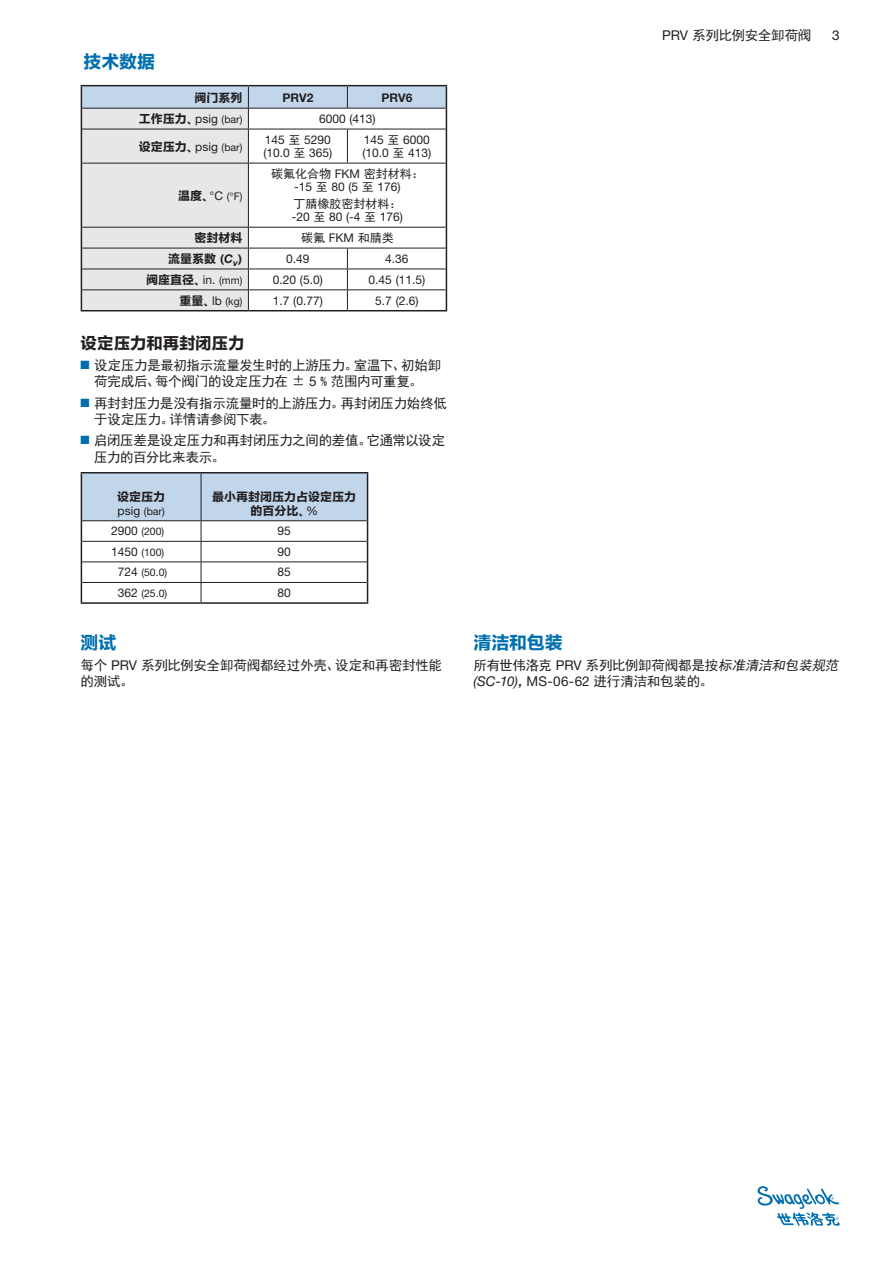
<style>
.page{position:relative;width:893px;height:1263px;background:#fff}
.page>*{position:absolute;margin:0;border:0;box-sizing:border-box;transform-origin:0 0}
.t1{font:700 18px "Sim Hei";letter-spacing:-.015em;color:#006faf}
.t2{font:700 16.5px "Sim Hei";letter-spacing:-.01em;color:#231f20}
.t3{font:13.5px/16.5px "Sim Hei";letter-spacing:-.02em;color:#231f20}
.t4{font:13.5px "Helvetica Neue LT Std";color:#231f20}
.t5{font:12px/13.5px "Helvetica Neue LT Std";color:#231f20}
.t6{font:700 12px/13.5px "Sim Hei";color:#231f20;text-align:center}
.t7{font:12px "Sim Hei";color:#231f20}
.t8{font:700 12px "Helvetica Neue LT Std";color:#231f20}
.t9{font:10.5px "Helvetica Neue LT Std";color:#231f20}
.s1{font-family:"Helvetica Neue LT Std";font-weight:400}
.s2{font-family:"Helvetica Neue LT Std";font-weight:400;font-size:10.5px}
.s3{font-family:"Sim Hei"}
.s4{font-family:"Sim Hei";font-weight:700;font-size:12px}
.s5{font-size:12px}
.s6{font-family:"Helvetica Neue LT Std"}
.s7{font-family:"Helvetica Neue LT Std";font-style:italic}
.s8{color:#006faf}
.s9{font-style:italic}
</style>
<div class="page">
<svg style="left:758px;top:1186px;width:82px;height:40px"></svg>
<hr style="left:81px;top:85px;width:167px;height:1px;background:#231f20">
<hr style="left:248px;top:85px;width:99px;height:1px;background:#231f20">
<hr style="left:347px;top:85px;width:100px;height:1px;background:#231f20">
<svg style="left:81px;top:86px;width:366px;height:224px"></svg>
<hr style="left:81px;top:310px;width:167px;height:1px;background:#231f20">
<hr style="left:248px;top:310px;width:99px;height:1px;background:#231f20">
<hr style="left:347px;top:310px;width:100px;height:1px;background:#231f20">
<hr style="left:81px;top:472px;width:120px;height:1px;background:#231f20">
<hr style="left:201px;top:472px;width:167px;height:1px;background:#231f20">
<svg style="left:81px;top:473px;width:287px;height:129px"></svg>
<hr style="left:81px;top:602px;width:120px;height:2px;background:#231f20">
<hr style="left:201px;top:602px;width:167px;height:2px;background:#231f20">
<h1 class="t1" style="left:84px;top:51px;width:73px">技术数据</h1>
<p class="t6" style="left:194px;top:91px;width:49px">阀门系列</p>
<p class="t8" style="left:282px;top:90px;width:32px">PRV2</p>
<p class="t8" style="left:381px;top:90px;width:32px">PRV6</p>
<p class="t6" style="left:139px;top:112px;width:105px">工作压力、<span class="s1">psig</span> <span class="s2">(bar)</span></p>
<p class="t5" style="left:319px;top:112px;width:58px">6000 (413)</p>
<p class="t6" style="left:139px;top:139px;width:105px">设定压力、<span class="s1">psig</span> <span class="s2">(bar)</span></p>
<p class="t5" style="left:263px;top:132px;width:70px">145 <span class="s3">至</span> 5290 (10.0 <span class="s3">至</span> 365)</p>
<p class="t5" style="left:362px;top:132px;width:70px">145 <span class="s3">至</span> 6000 (10.0 <span class="s3">至</span> 413)</p>
<p class="t9" style="left:178px;top:190px;width:66px"><span class="s4">温度、</span><span class="s5">°C</span> (°F)</p>
<p class="t7" style="left:271px;top:167px;width:154px">碳氟化合物 <span class="s6">FKM</span> 密封材料：</p>
<p class="t5" style="left:294px;top:180px;width:108px">-15 <span class="s3">至</span> 80 (5 <span class="s3">至</span> 176)</p>
<p class="t7" style="left:293px;top:197px;width:109px">丁腈橡胶密封材料：</p>
<p class="t5" style="left:292px;top:210px;width:113px">-20 <span class="s3">至</span> 80 (-4 <span class="s3">至</span> 176)</p>
<p class="t6" style="left:194px;top:231px;width:49px">密封材料</p>
<p class="t7" style="left:301px;top:232px;width:94px">碳氟 <span class="s6">FKM</span> 和腈类</p>
<p class="t6" style="left:168px;top:252px;width:76px">流量系数 (<span class="s7">C</span><sub>v</sub>)</p>
<p class="t5" style="left:286px;top:252px;width:25px">0.49</p>
<p class="t5" style="left:385px;top:252px;width:25px">4.36</p>
<p class="t6" style="left:146px;top:273px;width:98px">阀座直径、<span class="s1">in.</span> <span class="s2">(mm)</span></p>
<p class="t5" style="left:273px;top:272px;width:51px">0.20 (5.0)</p>
<p class="t5" style="left:369px;top:272px;width:58px">0.45 (11.5)</p>
<p class="t9" style="left:180px;top:295px;width:64px"><span class="s4">重量、</span><span class="s5">lb</span> (kg)</p>
<p class="t5" style="left:273px;top:293px;width:51px">1.7 (0.77)</p>
<p class="t5" style="left:375px;top:293px;width:45px">5.7 (2.6)</p>
<p class="t2" style="left:81px;top:333px;width:165px">设定压力和再封闭压力</p>
<p class="t3" style="left:81px;top:357px;width:362px;text-align:center"><span class="s8">■</span> 设定压力是最初指示流量发生时的上游压力。室温下、初始卸荷完成后、每个阀门的设定压力在 ± <span class="s6">5</span> % 范围内可重复。</p>
<p class="t3" style="left:94px;top:394px;width:354px;text-indent:-14px"><span class="s8">■</span> 再封封压力是没有指示流量时的上游压力。再封闭压力始终低于设定压力。详情请参阅下表。</p>
<p class="t3" style="left:94px;top:432px;width:353px;text-indent:-14px"><span class="s8">■</span> 启闭压差是设定压力和再封闭压力之间的差值。它通常以设定压力的百分比来表示。</p>
<p class="t6" style="left:117px;top:490px;width:49px">设定压力</p>
<p class="t9" style="left:118px;top:505px;width:49px"><span class="s5">psig</span> (bar)</p>
<p class="t6" style="left:212px;top:490px;width:145px">最小再封闭压力占设定压力的百分比、<span class="s1">%</span></p>
<p class="t9" style="left:111px;top:525px;width:55px"><span class="s5">2900</span> (200)</p>
<p class="t5" style="left:278px;top:524px;width:15px">95</p>
<p class="t9" style="left:111px;top:546px;width:55px"><span class="s5">1450</span> (100)</p>
<p class="t5" style="left:278px;top:545px;width:15px">90</p>
<p class="t9" style="left:118px;top:566px;width:51px"><span class="s5">724</span> (50.0)</p>
<p class="t5" style="left:278px;top:565px;width:15px">85</p>
<p class="t9" style="left:118px;top:587px;width:51px"><span class="s5">362</span> (25.0)</p>
<p class="t5" style="left:278px;top:586px;width:15px">80</p>
<h1 class="t1" style="left:81px;top:631px;width:37px">测试</h1>
<p class="t3" style="left:81px;top:657px;width:363px">每个 <span class="s6">PRV</span> 系列比例安全卸荷阀都经过外壳、设定和再密封性能的测试。</p>
<p class="t3" style="left:662px;top:27px;width:151px"><span class="s6">PRV</span> 系列比例安全卸荷阀</p>
<p class="t4" style="left:832px;top:28px;width:9px">3</p>
<h1 class="t1" style="left:473px;top:631px;width:91px">清洁和包装</h1>
<p class="t3" style="left:473px;top:657px;width:369px">所有世伟洛克 <span class="s6">PRV</span> 系列比例卸荷阀都是按<span class="s9">标准清洁和包装规范</span><span class="s7">(SC-10)</span><span class="s9">，</span><span class="s6">MS‑06‑62</span> 进行清洁和包装的。</p>
</div>
